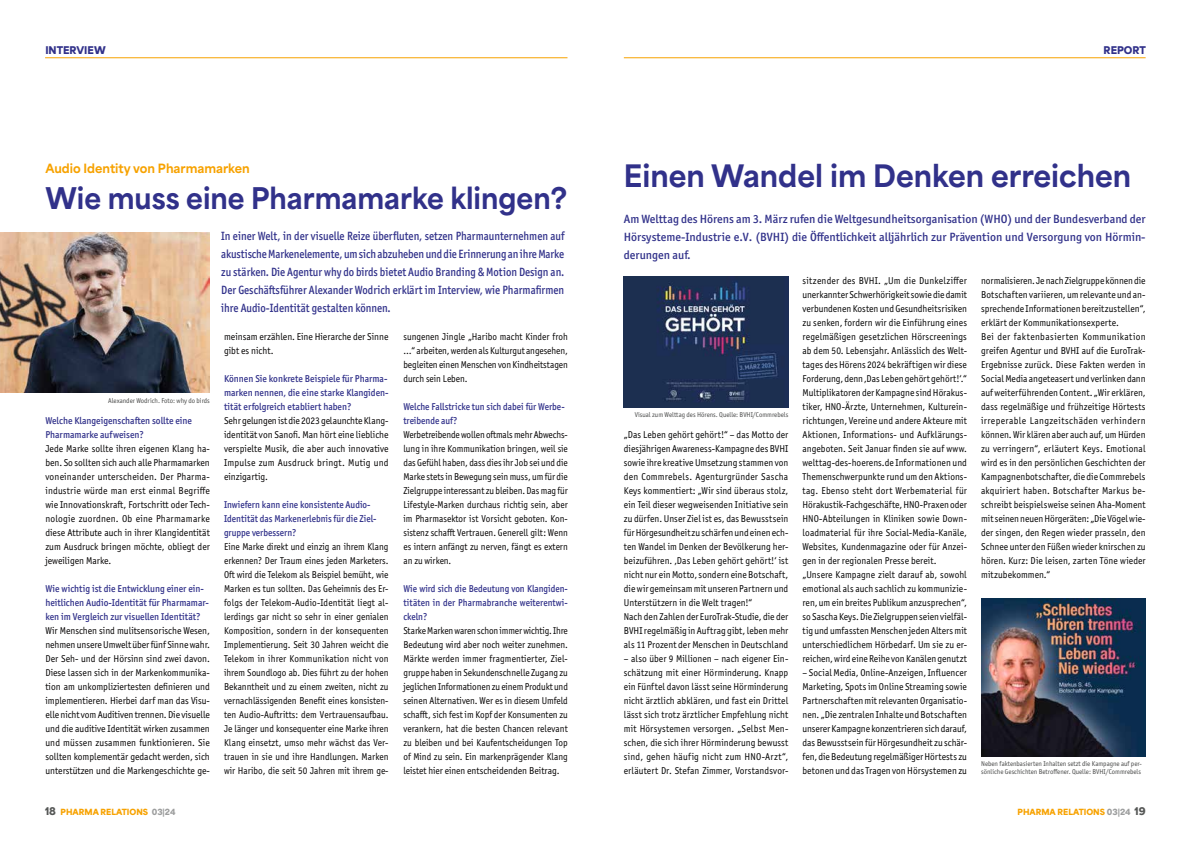
<style>
.page{position:relative;width:1191px;height:842px;background:#fff}
.page>*{position:absolute;margin:0;border:0;box-sizing:border-box;transform-origin:0 0}
.t1{font:800 29px "Area Normal";color:#31318a}
.t2{font:800 28px "Area Normal";color:#31318a}
.t3{font:500 12px/18px "Officina Sans ITC Pro";color:#31318a;text-align:justify;scale:.9 1}
.t4{font:500 12px/18px "Officina Sans ITC Pro";color:#31318a;text-align:justify}
.t5{font:800 12px "Area Normal";color:#f7a200}
.t6{font:10px/14px "Officina Sans ITC Pro";letter-spacing:.005em;color:#000;scale:.94 1}
.t7{font:10px/14px "Officina Sans ITC Pro";color:#030000;text-align:justify;scale:.92 1}
.t8{font:10px/14px "Officina Sans ITC Pro";color:#030000;text-align:justify;scale:.95 1}
.t9{font:500 10px/14px "Officina Sans ITC Pro";color:#31318a;scale:.95 1}
.t10{font:500 10px/14px "Officina Sans ITC Pro";color:#31318a;scale:.92 1}
.t11{font:900 10px "Area Normal";color:#31318a}
.t12{font:900 8px "Area Normal";color:#f7a200}
.t13{font:7px/8.4px "Officina Sans ITC Pro";color:#474847;scale:.96 1}
.s1{font-size:10px;color:#555756}
.s2{color:#9d9e9e}
</style>
<div class="page">
<hr style="left:624px;top:57px;width:521px;height:1px;background:#f7a200">
<hr style="left:45px;top:57px;width:522px;height:1px;background:#f7a200">
<img style="left:0;top:232px;width:210px;height:161px">
<img style="left:624px;top:276px;width:164px;height:131px">
<img style="left:981px;top:599px;width:164px;height:157px">
<p class="t11" style="left:45px;top:41px;width:62px">INTERVIEW</p>
<p class="t5" style="left:45px;top:157px;width:206px">Audio Identity von Pharmamarken</p>
<h2 class="t2" style="left:45px;top:172px;width:523px">Wie muss eine Pharmamarke klingen?</h2>
<p class="t13" style="left:108px;top:396px;width:107px">Alexander Wodrich. Foto: why do birds</p>
<p class="t9" style="left:45px;top:413px;width:156px">Welche Klangeigenschaften sollte eine<br>Pharmamarke aufweisen?</p>
<p class="t8" style="left:45px;top:442px;width:175px">Jede Marke sollte ihren eigenen Klang ha&shy;ben. So sollten sich auch alle Pharmamarken voneinander unterscheiden. Der Pharma&shy;industrie würde man erst einmal Begriffe wie Innovationskraft, Fortschritt oder Tech&shy;nologie zuordnen. Ob eine Pharmamarke diese Attribute auch in ihrer Klangidentität zum Ausdruck bringen möchte, obliegt der jeweiligen Marke.</p>
<p class="t9" style="left:45px;top:581px;width:174px">Wie wichtig ist die Entwicklung einer ein&shy;heitlichen Audio-Identität für Pharmamar&shy;ken im Vergleich zur visuellen Identität?</p>
<p class="t8" style="left:45px;top:624px;width:175px">Wir Menschen sind mulitsensorische Wesen, nehmen unsere Umwelt über fünf Sinne wahr.<br>Der Seh- und der Hörsinn sind zwei davon.<br>Diese lassen sich in der Markenkommunika&shy;tion am unkompliziertesten definieren und implementieren. Hierbei darf man das Visu&shy;elle nicht vom Auditiven trennen. Die visuelle und die auditive Identität wirken zusammen und müssen zusammen funktionieren. Sie sollten komplementär gedacht werden, sich unterstützen und die Markengeschichte ge-</p>
<p class="t3" style="left:221px;top:227px;width:383px">In einer Welt, in der visuelle Reize überfluten, setzen Pharmaunternehmen auf akustische Markenelemente, um sich abzuheben und die Erinnerung an ihre Marke zu stärken. Die Agentur why do birds bietet Audio Branding &amp; Motion Design an.<br>Der Geschäftsführer Alexander Wodrich erklärt im Interview, wie Pharmafirmen ihre Audio-Identität gestalten können.</p>
<p class="t8" style="left:224px;top:329px;width:175px">meinsam erzählen. Eine Hierarche der Sinne gibt es nicht.</p>
<p class="t9" style="left:224px;top:371px;width:175px;text-align:justify">Können Sie konkrete Beispiele für Pharma&shy;marken nennen, die eine starke Klangiden&shy;tität erfolgreich etabliert haben?</p>
<p class="t8" style="left:224px;top:413px;width:175px">Sehr gelungen ist die 2023 gelaunchte Klang&shy;identität von Sanofi. Man hört eine liebliche verspielte Musik, die aber auch innovative Impulse zum Ausdruck bringt. Mutig und einzigartig.</p>
<p class="t10" style="left:224px;top:497px;width:167px">Inwiefern kann eine konsistente Audio-<br>Identität das Markenerlebnis für die Ziel&shy;gruppe verbessern?</p>
<p class="t7" style="left:224px;top:539px;width:180px">Eine Marke direkt und einzig an ihrem Klang erkennen? Der Traum eines jeden Marketers.<br>Oft wird die Telekom als Beispiel bemüht, wie Marken es tun sollten. Das Geheimnis des Er&shy;folgs der Telekom-Audio-Identität liegt al&shy;lerdings gar nicht so sehr in einer genialen Komposition, sondern in der konsequenten Implementierung. Seit 30 Jahren weicht die Telekom in ihrer Kommunikation nicht von ihrem Soundlogo ab. Dies führt zu der hohen Bekanntheit und zu einem zweiten, nicht zu vernachlässigenden Benefit eines konsisten&shy;ten Audio-Auftritts: dem Vertrauensaufbau.<br>Je länger und konsequenter eine Marke ihren Klang einsetzt, umso mehr wächst das Ver&shy;trauen in sie und ihre Handlungen. Marken wir Haribo, die seit 50 Jahren mit ihrem ge-</p>
<p class="t7" style="left:403px;top:329px;width:180px">sungenen Jingle „Haribo macht Kinder froh …“ arbeiten, werden als Kulturgut angesehen, begleiten einen Menschen von Kindheitstagen durch sein Leben.</p>
<p class="t10" style="left:403px;top:399px;width:177px">Welche Fallstricke tun sich dabei für Werbe&shy;treibende auf?</p>
<p class="t7" style="left:403px;top:427px;width:180px">Werbetreibende wollen oftmals mehr Abwechs&shy;lung in ihre Kommunikation bringen, weil sie das Gefühl haben, dass dies ihr Job sei und die Marke stets in Bewegung sein muss, um für die Zielgruppe interessant zu bleiben. Das mag für Lifestyle-Marken durchaus richtig sein, aber im Pharmasektor ist Vorsicht geboten. Kon&shy;sistenz schafft Vertrauen. Generell gilt: Wenn es intern anfängt zu nerven, fängt es extern an zu wirken.</p>
<p class="t10" style="left:403px;top:581px;width:180px;text-align:justify">Wie wird sich die Bedeutung von Klangiden&shy;titäten in der Pharmabranche weiterentwi&shy;ckeln?</p>
<p class="t7" style="left:403px;top:623px;width:180px">Starke Marken waren schon immer wichtig. Ihre Bedeutung wird aber noch weiter zunehmen.<br>Märkte werden immer fragmentierter, Ziel&shy;gruppe haben in Sekundenschnelle Zugang zu jeglichen Informationen zu einem Produkt und seinen Alternativen. Wer es in diesem Umfeld schafft, sich fest im Kopf der Konsumenten zu verankern, hat die besten Chancen relevant zu bleiben und bei Kaufentscheidungen Top of Mind zu sein. Ein markenprägender Klang leistet hier einen entscheidenden Beitrag.</p>
<p class="t11" style="left:1103px;top:41px;width:44px">REPORT</p>
<h1 class="t1" style="left:624px;top:150px;width:509px">Einen Wandel im Denken erreichen</h1>
<p class="t4" style="left:624px;top:210px;width:523px">Am Welttag des Hörens am 3. März rufen die Weltgesundheitsorganisation (WHO) und der Bundesverband der Hörsysteme-Industrie e.V. (BVHI) die Öffentlichkeit alljährlich zur Prävention und Versorgung von Hörmin&shy;derungen auf.</p>
<p class="t13" style="left:635px;top:410px;width:161px">Visual zum Welttag des Hörens. Quelle: BVHI/Commrebels</p>
<p class="t6" style="left:624px;top:427px;width:176px">„Das Leben gehört gehört!“ – das Motto der diesjährigen Awareness-Kampagne des BVHI sowie ihre kreative Umsetzung stammen von den Commrebels. Agenturgründer Sascha Keys kommentiert: „Wir sind überaus stolz, ein Teil dieser wegweisenden Initiative sein zu dürfen. Unser Ziel ist es, das Bewusstsein für Hörgesundheit zu schärfen und einen ech&shy;ten Wandel im Denken der Bevölkerung her&shy;beizuführen. ‚Das Leben gehört gehört!‘ ist nicht nur ein Motto, sondern eine Botschaft, die wir gemeinsam mit unseren Partnern und Unterstützern in die Welt tragen!“<br>Nach den Zahlen der EuroTrak-Studie, die der BVHI regelmäßig in Auftrag gibt, leben mehr als 11 Prozent der Menschen in Deutschland</p>
<p class="t6" style="left:624px;top:651px;width:176px;text-align:justify">– also über 9 Millionen – nach eigener Ein&shy;schätzung mit einer Hörminderung. Knapp ein Fünftel davon lässt seine Hörminderung nicht ärztlich abklären, und fast ein Drittel lässt sich trotz ärztlicher Empfehlung nicht mit Hörsystemen versorgen. „Selbst Men&shy;schen, die sich ihrer Hörminderung bewusst sind, gehen häufig nicht zum HNO-Arzt“, erläutert Dr. Stefan Zimmer, Vorstandsvor-</p>
<p class="t6" style="left:802px;top:273px;width:176px">sitzender des BVHI. „Um die Dunkelziffer unerkannter Schwerhörigkeit sowie die damit verbundenen Kosten und Gesundheitsrisiken zu senken, fordern wir die Einführung eines regelmäßigen gesetzlichen Hörscreenings ab dem 50. Lebensjahr. Anlässlich des Welt&shy;tages des Hörens 2024 bekräftigen wir diese Forderung, denn ‚Das Leben gehört gehört!‘.“ Multiplikatoren der Kampagne sind Hörakus&shy;tiker, HNO-Ärzte, Unternehmen, Kulturein&shy;richtungen, Vereine und andere Akteure mit Aktionen, Informations- und Aufklärungs&shy;angeboten. Seit Januar finden sie auf www. welttag-des-hoerens.de Informationen und Themenschwerpunkte rund um den Aktions&shy;tag. Ebenso steht dort Werbematerial für Hörakustik-Fachgeschäfte, HNO-Praxen oder HNO-Abteilungen in Kliniken sowie Down&shy;loadmaterial für ihre Social-Media-Kanäle, Websites, Kundenmagazine oder für Anzei&shy;gen in der regionalen Presse bereit. „Unsere Kampagne zielt darauf ab, sowohl emotional als auch sachlich zu kommunizie&shy;ren, um ein breites Publikum anzusprechen“, so Sascha Keys. Die Zielgruppen seien vielfäl&shy;tig und umfassten Menschen jeden Alters mit unterschiedlichem Hörbedarf. Um sie zu er&shy;reichen, wird eine Reihe von Kanälen genutzt</p>
<p class="t6" style="left:802px;top:665px;width:176px;text-align:justify">– Social Media, Online-Anzeigen, Influencer Marketing, Spots im Online Streaming sowie Partnerschaften mit relevanten Organisatio&shy;nen. „Die zentralen Inhalte und Botschaften unserer Kampagne konzentrieren sich darauf, das Bewusstsein für Hörgesundheit zu schär&shy;fen, die Bedeutung regelmäßiger Hörtests zu betonen und das Tragen von Hörsystemen zu</p>
<p class="t6" style="left:981px;top:273px;width:176px">normalisieren. Je nach Zielgruppe können die Botschaften variieren, um relevante und an&shy;sprechende Informationen bereitzustellen“, erklärt der Kommunikationsexperte.<br>Bei der faktenbasierten Kommunikation greifen Agentur und BVHI auf die EuroTrak-Ergebnisse zurück. Diese Fakten werden in Social Media angeteasert und verlinken dann auf weiterführenden Content. „Wir erklären, dass regelmäßige und frühzeitige Hörtests irreperable Langzeitschäden verhindern können. Wir klären aber auch auf, um Hürden zu verringern“, erläutert Keys. Emotional wird es in den persönlichen Geschichten der Kampagnenbotschafter, die die Commrebels akquiriert haben. Botschafter Markus be&shy;schreibt beispielsweise seinen Aha-Moment mit seinen neuen Hörgeräten: „Die Vögel wie&shy;der singen, den Regen wieder prasseln, den Schnee unter den Füßen wieder knirschen zu hören. Kurz: Die leisen, zarten Töne wieder mitzubekommen.“</p>
<p class="t13" style="left:981px;top:759px;width:169px">Neben faktenbasierten Inhalten setzt die Kampagne auf per&shy;sönliche Geschichten Betroffener. Quelle: BVHI/Commrebels</p>
<p class="t12" style="left:45px;top:804px;width:132px"><span class="s1">18</span> PHARMA RELATIONS <span class="s2">03|24</span></p>
<p class="t12" style="left:1017px;top:804px;width:129px">PHARMA RELATIONS <span class="s2">03|24</span> <span class="s1">19</span></p>
</div>
